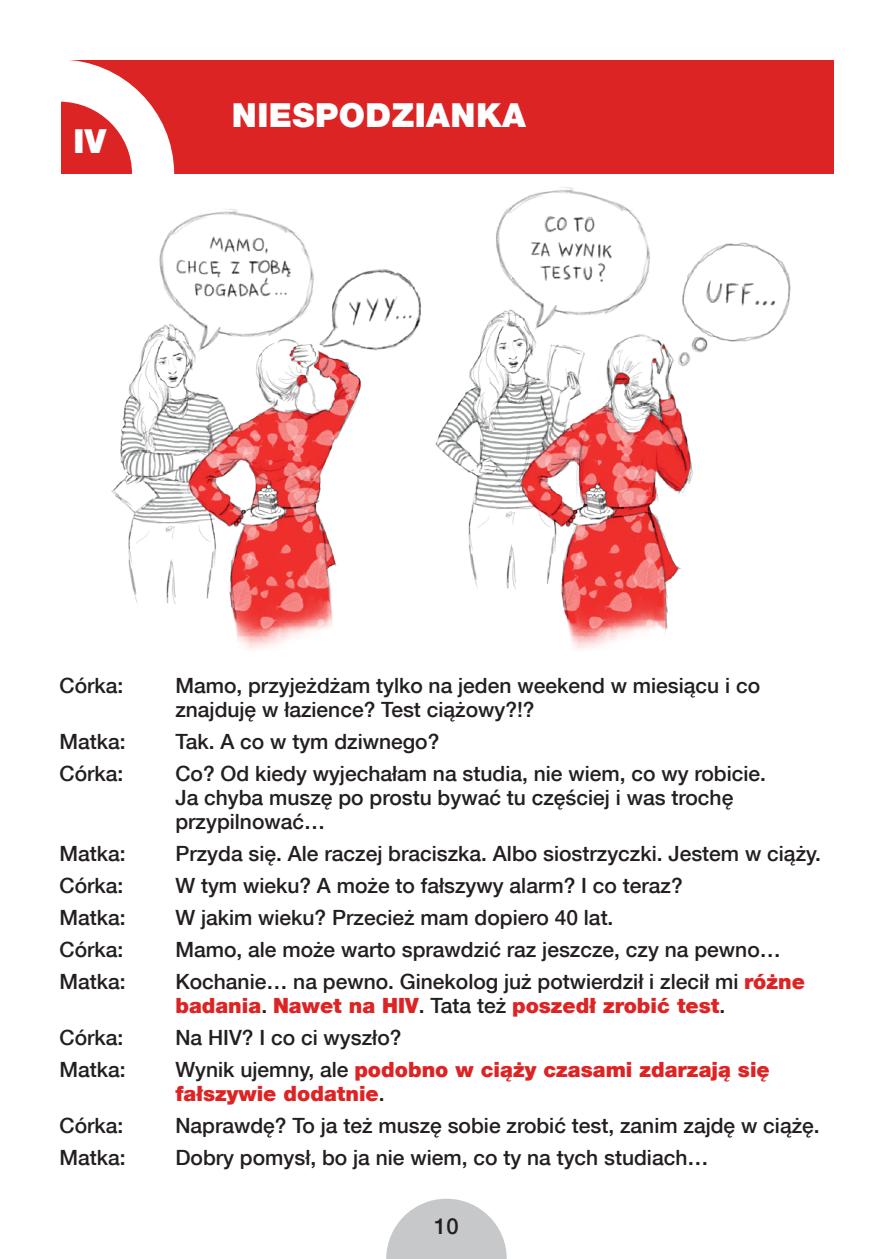
<style>
.page{position:relative;width:893px;height:1259px;background:#fff}
.page>*{position:absolute;margin:0;border:0;box-sizing:border-box;transform-origin:0 0}
.t1{font:900 33px "Helvetica Neue CE 95";letter-spacing:.015em;color:#fff}
.t2{font:500 21.9px "Helvetica Neue CE 65";color:#231f20}
.t3{font:500 21px/24.3px "Helvetica Neue CE 65";color:#231f20}
.t4{font:900 21px/24px "Helvetica Neue CE 95";color:#dc2425}
.s1{font-family:"Helvetica Neue CE 95";font-weight:900;color:#dc2425}
.s2{font-family:"Helvetica Neue CE 65";font-weight:500;color:#231f20}
</style>
<div class="page">
<img style="left:111px;top:173px;width:681px;height:476px">
<div style="left:61px;top:60px;width:772px;height:113px;background:#dc2425"></div>
<svg style="left:61px;top:60px;width:113px;height:114px"></svg>
<svg style="left:386px;top:1198px;width:121px;height:61px"></svg>
<h1 class="t1" style="left:73px;top:121px;width:35px">Iv</h1>
<h1 class="t1" style="left:232px;top:95px;width:295px">Ni espodzianka</h1>
<p class="t3" style="left:60px;top:673px;width:65px">Córka:</p>
<p class="t3" style="left:175px;top:673px;width:586px">Mamo, przyjeżdżam tylko na jeden weekend w miesiącu i co znajduję w łazience? Test ciążowy?!?</p>
<p class="t3" style="left:60px;top:729px;width:68px">Matka:</p>
<p class="t3" style="left:175px;top:729px;width:266px">Tak. A co w tym dziwnego?</p>
<p class="t3" style="left:60px;top:761px;width:65px">Córka:</p>
<p class="t3" style="left:175px;top:761px;width:592px">Co? Od kiedy wyjechałam na studia, nie wiem, co wy robicie.<br>Ja chyba muszę po prostu bywać tu częściej i was trochę przypilnować…</p>
<p class="t3" style="left:60px;top:841px;width:68px">Matka:</p>
<p class="t3" style="left:175px;top:841px;width:647px">Przyda się. Ale raczej braciszka. Albo siostrzyczki. Jestem w ciąży.</p>
<p class="t3" style="left:60px;top:873px;width:65px">Córka:</p>
<p class="t3" style="left:175px;top:873px;width:509px">W tym wieku? A może to fałszywy alarm? I co teraz?</p>
<p class="t3" style="left:60px;top:905px;width:68px">Matka:</p>
<p class="t3" style="left:175px;top:905px;width:440px">W jakim wieku? Przecież mam dopiero 40 lat.</p>
<p class="t3" style="left:60px;top:937px;width:65px">Córka:</p>
<p class="t3" style="left:175px;top:937px;width:607px">Mamo, ale może warto sprawdzić raz jeszcze, czy na pewno…</p>
<p class="t3" style="left:60px;top:969px;width:68px">Matka:</p>
<p class="t3" style="left:175px;top:969px;width:631px">Kochanie… na pewno. Ginekolog już potwierdził i zlecił mi <span class="s1">różne</span></p>
<p class="t4" style="left:175px;top:994px;width:551px">badania<span class="s2">.</span> Nawet na HIV<span class="s2">. Tata też</span> poszedł zrobić test<span class="s2">.</span></p>
<p class="t3" style="left:60px;top:1025px;width:65px">Córka:</p>
<p class="t3" style="left:175px;top:1025px;width:228px">Na HIV? I co ci wyszło?</p>
<p class="t3" style="left:60px;top:1057px;width:68px">Matka:</p>
<p class="t4" style="left:175px;top:1058px;width:596px"><span class="s2">Wynik ujemny, ale</span> podobno w ciąży czasami zdarzają się fałszywie dodatnie<span class="s2">.</span></p>
<p class="t3" style="left:60px;top:1114px;width:65px">Córka:</p>
<p class="t3" style="left:175px;top:1114px;width:646px">Naprawdę? To ja też muszę sobie zrobić test, zanim zajdę w ciążę.</p>
<p class="t3" style="left:60px;top:1146px;width:68px">Matka:</p>
<p class="t3" style="left:175px;top:1146px;width:534px">Dobry pomysł, bo ja nie wiem, co ty na tych studiach…</p>
<p class="t2" style="left:434px;top:1213px;width:26px">10</p>
</div>
